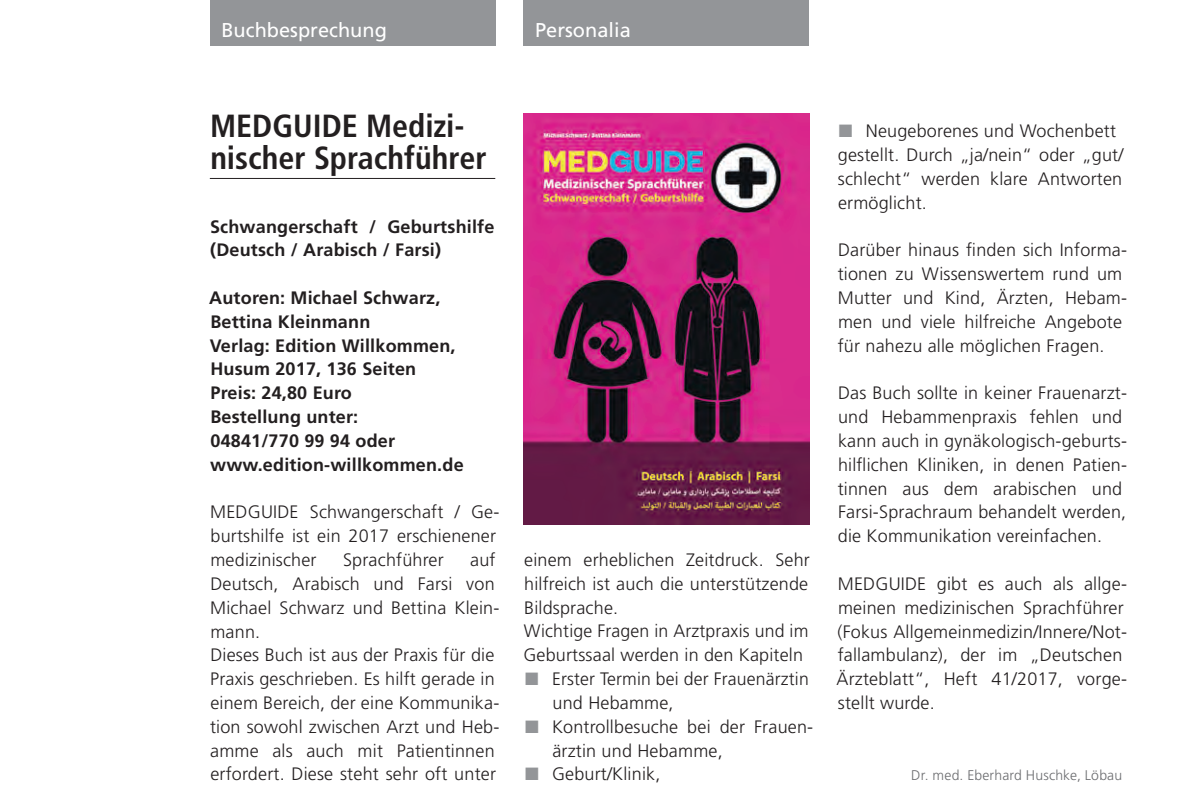
<style>
.page{position:relative;width:1191px;height:812px;background:#fff}
.page>*{position:absolute;margin:0;border:0;box-sizing:border-box;transform-origin:0 0}
.t1{font:700 condensed 32px/32px "Frutiger";color:#231f20}
.t2{font:20px "Frutiger";color:#fff}
.t3{font:300 18px/23.8px "Frutiger";letter-spacing:.01em;color:#231f20}
.t4{font:700 18px/23.8px "Frutiger";letter-spacing:.01em;color:#231f20}
.t5{font:300 14px "Frutiger";letter-spacing:.01em;color:#6c6d70}
.s1{color:#939598}
</style>
<div class="page">
<div style="left:210px;top:0;width:285px;height:45px;background:#939598"></div>
<hr style="left:210px;top:178px;width:285px;height:1px;background:#231f20">
<img style="left:523px;top:113px;width:286px;height:411px">
<div style="left:523px;top:0;width:286px;height:45px;background:#939598"></div>
<p class="t2" style="left:221px;top:18px;width:167px">Buchbesprechung</p>
<p class="t2" style="left:535px;top:18px;width:97px">Personalia</p>
<h1 class="t1" style="left:210px;top:110px;width:278px">MEDGUIDE Medizi&shy;nischer Sprachführer</h1>
<p class="t4" style="left:210px;top:214px;width:286px">Schwangerschaft / Geburtshilfe (Deutsch / Arabisch / Farsi)</p>
<p class="t4" style="left:209px;top:286px;width:256px">Autoren: Michael Schwarz,<br>Bettina Kleinmann<br>Verlag: Edition Willkommen,<br>Husum 2017, 136 Seiten<br>Preis: 24,80 Euro<br>Bestellung unter:<br>04841/770 99 94 oder www.edition-willkommen.de</p>
<p class="t3" style="left:210px;top:500px;width:287px;text-align:justify">MEDGUIDE Schwangerschaft / Ge-- burtshilfe ist ein 2017 erschienener medizinischer</p>
<p class="t3" style="left:210px;top:548px;width:291px;text-indent:260px">auf<br>Deutsch, Arabisch und Farsi von<br>Michael Schwarz und Bettina Klein&shy;mann.<br>Dieses Buch ist aus der Praxis für die<br>Praxis geschrieben. Es hilft gerade in einem Bereich, der eine Kommunika&shy;tion sowohl zwischen Arzt und Heb&shy;amme als auch mit Patientinnen erfordert. Diese steht sehr oft unter</p>
<p class="t3" style="left:523px;top:548px;width:288px">einem erheblichen Zeitdruck. Sehr hilfreich ist auch die unterstützende<br>Bildsprache.<br>Wichtige Fragen in Arztpraxis und im<br>Geburtssaal werden in den Kapiteln</p>
<p class="t3" style="left:343px;top:548px;width:102px">Sprachführer</p>
<p class="t3" style="left:552px;top:667px;width:258px;text-indent:-28px"><span class="s1">■</span> Erster Termin bei der Frauenärztin und Hebamme,</p>
<p class="t3" style="left:552px;top:714px;width:262px;text-indent:-27px"><span class="s1">■</span> Kontrollbesuche bei der Frauen&shy;ärztin und Hebamme,</p>
<p class="t3" style="left:525px;top:762px;width:137px"><span class="s1">■</span> Geburt/Klinik,</p>
<p class="t3" style="left:838px;top:119px;width:287px"><span class="s1">■</span> Neugeborenes und Wochenbett gestellt. Durch „ja/nein“ oder „gut/ schlecht“ werden klare Antworten ermöglicht.</p>
<p class="t3" style="left:837px;top:238px;width:291px">Darüber hinaus finden sich Informa&shy;tionen zu Wissenswertem rund um Mutter und Kind, Ärzten, Hebam&shy;men und viele hilfreiche Angebote für nahezu alle möglichen Fragen.</p>
<p class="t3" style="left:837px;top:381px;width:291px">Das Buch sollte in keiner Frauenarzt&shy;und Hebammenpraxis fehlen und kann auch in gynäkologisch-geburts&shy;hilflichen Kliniken, in denen Patien&shy;tinnen aus dem arabischen und Farsi-Sprachraum behandelt werden, die Kommunikation vereinfachen.</p>
<p class="t3" style="left:836px;top:572px;width:292px">MEDGUIDE gibt es auch als allge&shy;meinen medizinischen Sprachführer (Fokus Allgemeinmedizin/Innere/Not&shy;fallambulanz), der im „Deutschen<br>Ärzteblatt“, Heft 41/2017, vorge&shy;stellt wurde.</p>
<p class="t5" style="left:911px;top:767px;width:212px">Dr. med. Eberhard Huschke, Löbau</p>
</div>
